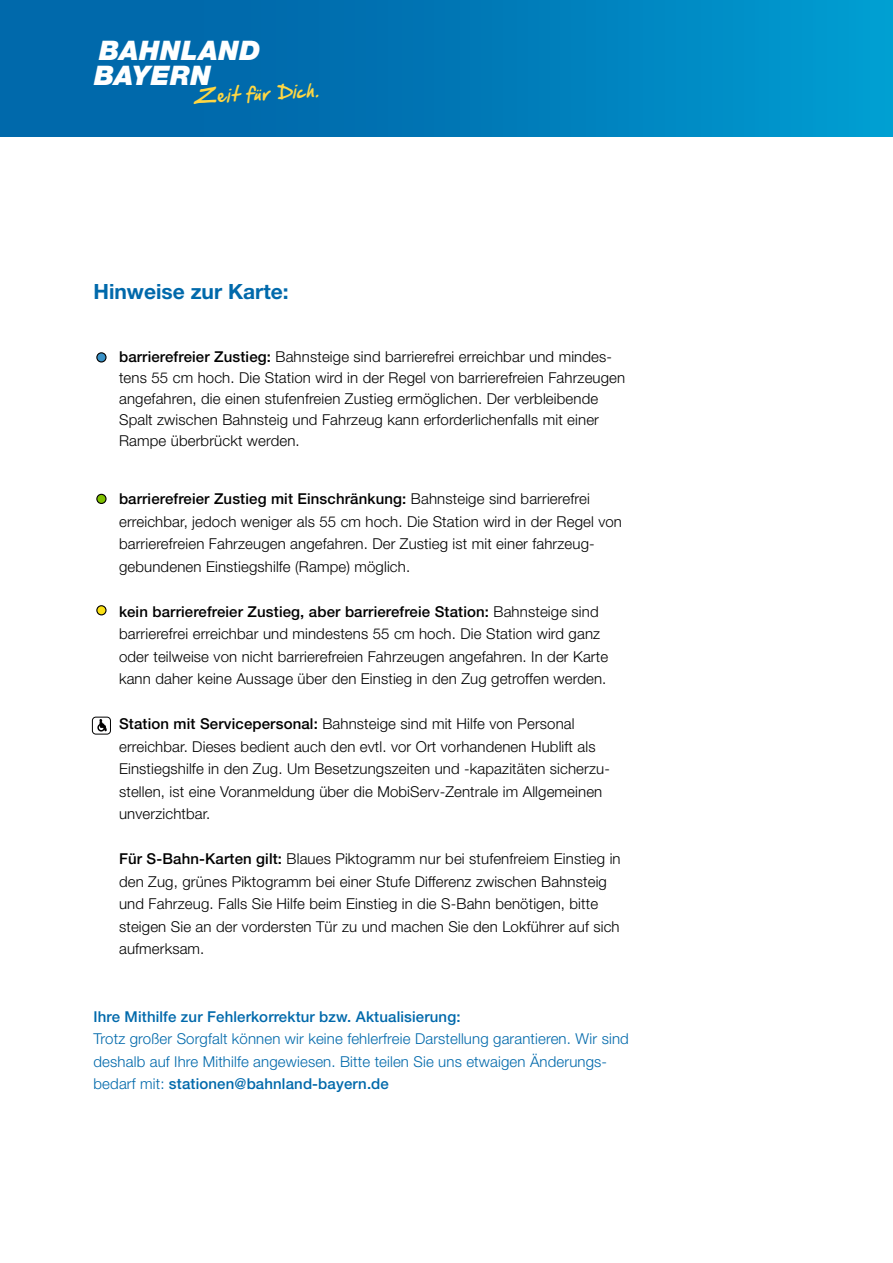
<style>
.page{position:relative;width:893px;height:1263px;background:#fff}
.page>*{position:absolute;margin:0;border:0;box-sizing:border-box;transform-origin:0 0}
.t1{font:italic 900 27px/25.2px "Helvetica Neue";letter-spacing:.015em;color:#fff}
.t2{font:700 21px "Helvetica Neue";color:#0069ab}
.t3{font:italic 17.4px "Hand Of Sean";color:#ffd743;scale:.9 1}
.t4{font:300 15px/22.5px "Helvetica Neue";letter-spacing:.01em;color:#000}
.t5{font:300 15px/22.5px "Helvetica Neue";letter-spacing:.01em;color:#0069ab}
.t6{font:500 15px "Helvetica Neue";letter-spacing:.01em;color:#0069ab}
.s1{font-weight:500}
</style>
<div class="page">
<div style="left:0;top:0;width:893px;height:136px;background:linear-gradient(to right,#005ea3,#0098ce)"></div>
<div style="left:97px;top:494px;width:9px;height:9px;background:#7fc100;border-radius:50%"></div>
<div style="left:96px;top:494px;width:11px;height:10px;border:1px solid #020101;border-radius:50%"></div>
<div style="left:97px;top:606px;width:9px;height:9px;background:#fbe115;border-radius:50%"></div>
<div style="left:96px;top:605px;width:11px;height:10px;border:1px solid #020101;border-radius:50%"></div>
<div style="left:92px;top:717px;width:19px;height:18px;border:1px solid #000;border-radius:3px"></div>
<svg style="left:97px;top:719px;width:10px;height:13px"></svg>
<div style="left:97px;top:353px;width:9px;height:9px;background:#3a92c7;border-radius:50%"></div>
<div style="left:96px;top:352px;width:11px;height:10px;border:1px solid #020101;border-radius:50%"></div>
<h1 class="t1" style="left:94px;top:37px;width:168px">BAHNLAND<br>BAYERN</h1>
<p class="t3" style="left:193px;top:81px;width:141px;rotate:-3deg">Zeit für Dich.</p>
<h2 class="t2" style="left:94px;top:278px;width:197px">Hinweise zur Karte:</h2>
<p class="t4" style="left:119px;top:345px;width:508px;line-height:21px"><span class="s1">barrierefreier Zustieg:</span> Bahnsteige sind barrierefrei erreichbar und mindes&shy;tens 55 cm hoch. Die Station wird in der Regel von barrierefreien Fahrzeugen angefahren, die einen stufenfreien Zustieg ermöglichen. Der verbleibende Spalt zwischen Bahnsteig und Fahrzeug kann erforderlichenfalls mit einer Rampe überbrückt werden.</p>
<p class="t4" style="left:119px;top:487px;width:504px"><span class="s1">barrierefreier Zustieg mit Einschränkung:</span> Bahnsteige sind barrierefrei erreichbar, jedoch weniger als 55 cm hoch. Die Station wird in der Regel von barrierefreien Fahrzeugen angefahren. Der Zustieg ist mit einer fahrzeug&shy;gebundenen Einstiegshilfe (Rampe) möglich.</p>
<p class="t4" style="left:119px;top:600px;width:491px"><span class="s1">kein barrierefreier Zustieg, aber barrierefreie Station:</span> Bahnsteige sind barrierefrei erreichbar und mindestens 55 cm hoch. Die Station wird ganz oder teilweise von nicht barrierefreien Fahrzeugen angefahren. In der Karte kann daher keine Aussage über den Einstieg in den Zug getroffen werden.</p>
<p class="t4" style="left:119px;top:712px;width:492px"><span class="s1">Station mit Servicepersonal:</span> Bahnsteige sind mit Hilfe von Personal erreichbar. Dieses bedient auch den evtl. vor Ort vorhandenen Hublift als Einstiegshilfe in den Zug. Um Besetzungszeiten und -kapazitäten sicherzu&shy;stellen, ist eine Voranmeldung über die MobiServ-Zentrale im Allgemeinen unverzichtbar.</p>
<p class="t4" style="left:119px;top:847px;width:503px"><span class="s1">Für S-Bahn-Karten gilt:</span> Blaues Piktogramm nur bei stufenfreiem Einstieg in den Zug, grünes Piktogramm bei einer Stufe Differenz zwischen Bahnsteig und Fahrzeug. Falls Sie Hilfe beim Einstieg in die S-Bahn benötigen, bitte steigen Sie an der vordersten Tür zu und machen Sie den Lokführer auf sich aufmerksam.</p>
<p class="t6" style="left:94px;top:1007px;width:368px">Ihre Mithilfe zur Fehlerkorrektur bzw. Aktualisierung:</p>
<p class="t5" style="left:94px;top:1027px;width:537px">Trotz großer Sorgfalt können wir keine fehlerfreie Darstellung garantieren. Wir sind deshalb auf Ihre Mithilfe angewiesen. Bitte teilen Sie uns etwaigen Änderungs&shy;bedarf mit: <span class="s1">stationen@bahnland-bayern.de</span></p>
</div>
